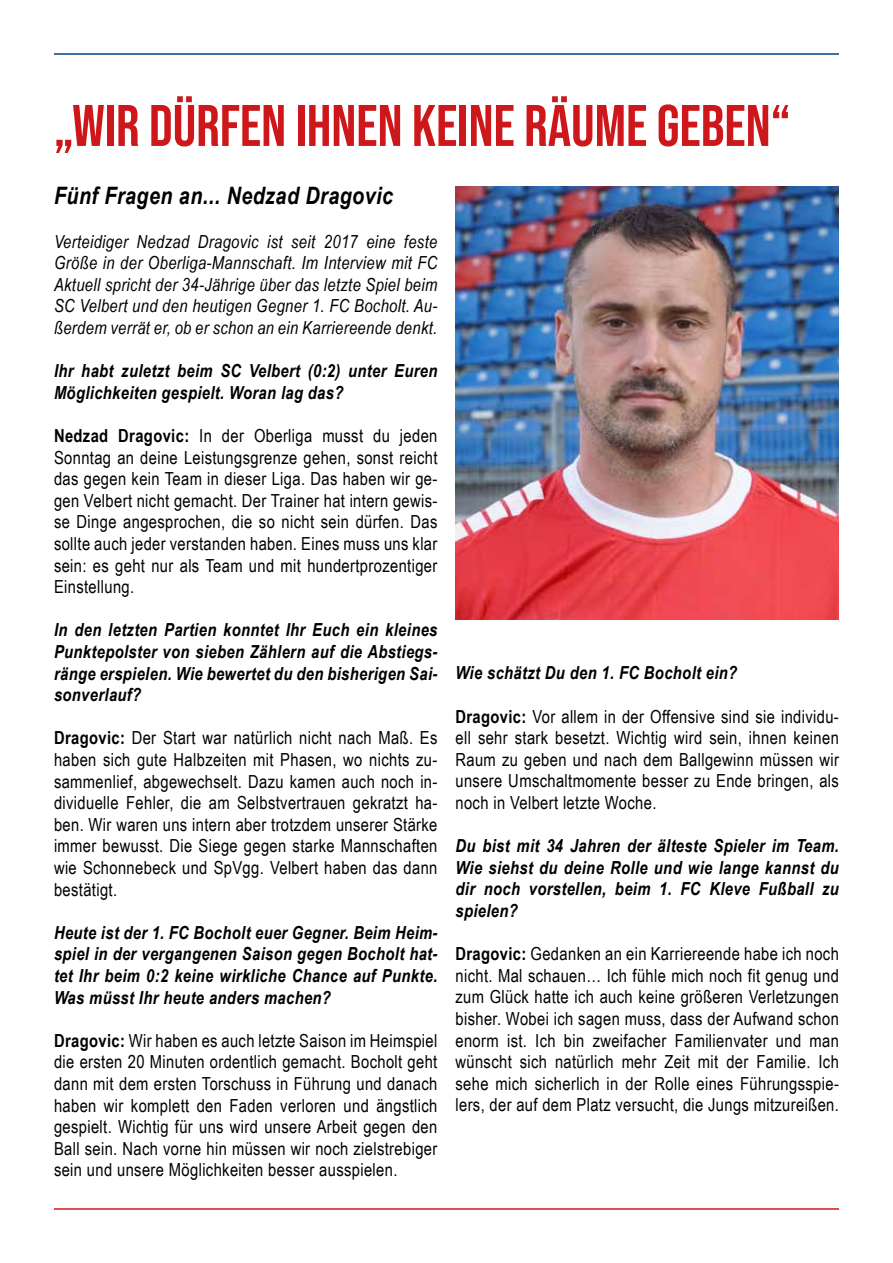
<style>
.page{position:relative;width:893px;height:1263px;background:#fff}
.page>*{position:absolute;margin:0;border:0;box-sizing:border-box;transform-origin:0 0}
.t1{font:58.5px "Bebas Neue";color:#cd171a}
.t2{font:italic 700 24px "Arial Narrow";letter-spacing:.02em;color:#000}
.t3{font:18px/21.6px "Arial Narrow";letter-spacing:.02em;color:#000;text-align:justify}
.t4{font:italic 700 18px/21.6px "Arial Narrow";letter-spacing:.02em;color:#000;text-align:justify}
.t5{font:italic 18px/21.6px "Arial Narrow";letter-spacing:.02em;color:#000;text-align:justify}
.s1{font-weight:700}
</style>
<div class="page">
<hr style="left:54px;top:53px;width:785px;height:2px;background:#004185">
<hr style="left:54px;top:1208px;width:785px;height:2px;background:#cd171a">
<img style="left:455px;top:187px;width:384px;height:432px">
<h1 class="t1" style="left:54px;top:93px;width:738px">„WIR DÜRFEN IHNEN KEINE RÄUME GEBEN“</h1>
<h2 class="t2" style="left:54px;top:178px;width:341px">Fünf Fragen an... Nedzad Dragovic</h2>
<p class="t5" style="left:54px;top:230px;width:385px">Verteidiger Nedzad Dragovic ist seit 2017 eine feste Größe in der Oberliga-Mannschaft. Im Interview mit FC Aktuell spricht der 34-Jährige über das letzte Spiel beim SC Velbert und den heutigen Gegner 1. FC Bocholt. Au&shy;ßerdem verrät er, ob er schon an ein Karriereende denkt.</p>
<p class="t4" style="left:54px;top:359px;width:385px">Ihr habt zuletzt beim SC Velbert (0:2) unter Euren<br>Möglichkeiten gespielt. Woran lag das?</p>
<p class="t3" style="left:54px;top:424px;width:385px"><span class="s1">Nedzad Dragovic:</span> In der Oberliga musst du jeden Sonntag an deine Leistungsgrenze gehen, sonst reicht das gegen kein Team in dieser Liga. Das haben wir ge&shy;gen Velbert nicht gemacht. Der Trainer hat intern gewis&shy;se Dinge angesprochen, die so nicht sein dürfen. Das sollte auch jeder verstanden haben. Eines muss uns klar sein: es geht nur als Team und mit hundertprozentiger Einstellung.</p>
<p class="t4" style="left:54px;top:618px;width:385px">In den letzten Partien konntet Ihr Euch ein kleines Punktepolster von sieben Zählern auf die Abstiegs&shy;ränge erspielen. Wie bewertet du den bisherigen Sai&shy;sonverlauf?</p>
<p class="t3" style="left:54px;top:726px;width:385px"><span class="s1">Dragovic:</span> Der Start war natürlich nicht nach Maß. Es haben sich gute Halbzeiten mit Phasen, wo nichts zu&shy;sammenlief, abgewechselt. Dazu kamen auch noch in&shy;dividuelle Fehler, die am Selbstvertrauen gekratzt ha&shy;ben. Wir waren uns intern aber trotzdem unserer Stärke immer bewusst. Die Siege gegen starke Mannschaften wie Schonnebeck und SpVgg. Velbert haben das dann bestätigt.</p>
<p class="t4" style="left:54px;top:921px;width:385px">Heute ist der 1. FC Bocholt euer Gegner. Beim Heim&shy;spiel in der vergangenen Saison gegen Bocholt hat&shy;tet Ihr beim 0:2 keine wirkliche Chance auf Punkte.<br>Was müsst Ihr heute anders machen?</p>
<p class="t3" style="left:54px;top:1029px;width:385px"><span class="s1">Dragovic:</span> Wir haben es auch letzte Saison im Heimspiel die ersten 20 Minuten ordentlich gemacht. Bocholt geht dann mit dem ersten Torschuss in Führung und danach haben wir komplett den Faden verloren und ängstlich gespielt. Wichtig für uns wird unsere Arbeit gegen den Ball sein. Nach vorne hin müssen wir noch zielstrebiger sein und unsere Möglichkeiten besser ausspielen.</p>
<p class="t4" style="left:455px;top:661px;width:283px">Wie schätzt Du den 1. FC Bocholt ein?</p>
<p class="t3" style="left:455px;top:705px;width:385px"><span class="s1">Dragovic:</span> Vor allem in der Offensive sind sie individu&shy;ell sehr stark besetzt. Wichtig wird sein, ihnen keinen Raum zu geben und nach dem Ballgewinn müssen wir unsere Umschaltmomente besser zu Ende bringen, als noch in Velbert letzte Woche.</p>
<p class="t4" style="left:455px;top:834px;width:385px">Du bist mit 34 Jahren der älteste Spieler im Team.<br>Wie siehst du deine Rolle und wie lange kannst du dir noch vorstellen, beim 1. FC Kleve Fußball zu spielen?</p>
<p class="t3" style="left:455px;top:942px;width:385px"><span class="s1">Dragovic:</span> Gedanken an ein Karriereende habe ich noch nicht. Mal schauen… Ich fühle mich noch fit genug und zum Glück hatte ich auch keine größeren Verletzungen bisher. Wobei ich sagen muss, dass der Aufwand schon enorm ist. Ich bin zweifacher Familienvater und man wünscht sich natürlich mehr Zeit mit der Familie. Ich sehe mich sicherlich in der Rolle eines Führungsspie&shy;lers, der auf dem Platz versucht, die Jungs mitzureißen.</p>
</div>
